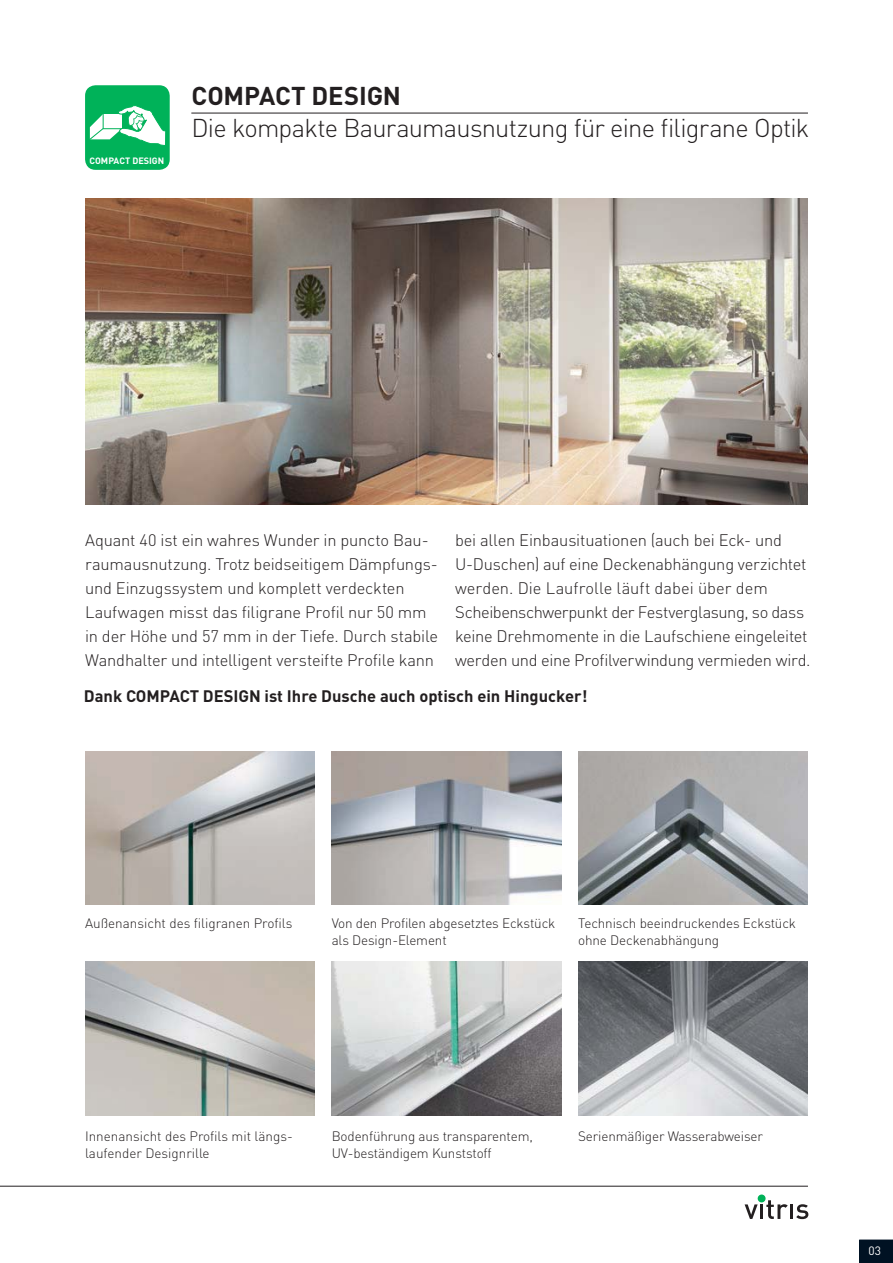
<style>
.page{position:relative;width:893px;height:1263px;background:#fff}
.page>*{position:absolute;margin:0;border:0;box-sizing:border-box;transform-origin:0 0}
.t1{font:300 25.5px "DIN Pro";letter-spacing:-.03em;color:#231f20}
.t2{font:700 25.5px "DIN Pro";letter-spacing:-.005em;color:#231f20}
.t3{font:300 16.5px/24px "DIN Pro";letter-spacing:-.01em;color:#231f20}
.t4{font:700 16.5px "DIN Pro";color:#231f20}
.t5{font:300 13.5px/16.5px "DIN Pro";letter-spacing:-.01em;color:#231f20}
.t6{font:12px "DIN Pro";color:#fff}
.t7{font:700 9.15px "DIN";color:#fff}
</style>
<div class="page">
<svg style="left:744px;top:1204px;width:13px;height:15px"></svg>
<hr style="left:760px;top:1204px;width:3px;height:15px;background:#231f20">
<svg style="left:766px;top:1200px;width:21px;height:19px"></svg>
<hr style="left:790px;top:1204px;width:3px;height:15px;background:#231f20">
<svg style="left:796px;top:1204px;width:12px;height:15px"></svg>
<div style="left:757px;top:1195px;width:8px;height:7px;background:#00b259;border-radius:50%"></div>
<svg style="left:859px;top:1240px;width:33px;height:23px"></svg>
<hr style="left:0;top:1186px;width:808px;height:1px;background:#231f20">
<hr style="left:191px;top:113px;width:617px;height:1px;background:#231f20">
<img style="left:85px;top:199px;width:723px;height:306px">
<div style="left:85px;top:85px;width:85px;height:85px;background:#00b259;border-radius:11px"></div>
<svg style="left:89px;top:105px;width:77px;height:41px"></svg>
<img style="left:85px;top:962px;width:230px;height:153px">
<img style="left:331px;top:962px;width:230px;height:153px">
<img style="left:578px;top:962px;width:229px;height:153px">
<img style="left:85px;top:751px;width:230px;height:154px">
<img style="left:578px;top:751px;width:229px;height:154px">
<img style="left:331px;top:751px;width:230px;height:154px">
<p class="t7" style="left:89px;top:157px;width:76px">COMPACT DESIGN</p>
<h1 class="t2" style="left:191px;top:86px;width:211px">COMPACT DESIGN</h1>
<h1 class="t1" style="left:191px;top:119px;width:619px">Die kompakte Bauraumausnutzung für eine filigrane Optik</h1>
<p class="t3" style="left:85px;top:530px;width:355px">Aquant 40 ist ein wahres Wunder in puncto Bau&shy;raumausnutzung. Trotz beidseitigem Dämpfungs&shy;und Einzugssystem und komplett verdeckten Laufwagen misst das filigrane Profil nur 50 mm in der Höhe und 57 mm in der Tiefe. Durch stabile Wandhalter und intelligent versteifte Profile kann</p>
<p class="t3" style="left:455px;top:530px;width:357px">bei allen Einbausituationen (auch bei Eck- und U-Duschen) auf eine Deckenabhängung verzichtet werden. Die Laufrolle läuft dabei über dem Scheibenschwerpunkt der Festverglasung, so dass keine Drehmomente in die Laufschiene eingeleitet werden und eine Profilverwindung vermieden wird.</p>
<p class="t4" style="left:84px;top:690px;width:505px">Dank COMPACT DESIGN ist Ihre Dusche auch optisch ein Hingucker!</p>
<p class="t5" style="left:85px;top:917px;width:209px">Außenansicht des filigranen Profils</p>
<p class="t5" style="left:331px;top:917px;width:225px">Von den Profilen abgesetztes Eckstück als Design-Element</p>
<p class="t5" style="left:578px;top:917px;width:219px">Technisch beeindruckendes Eckstück ohne Deckenabhängung</p>
<p class="t5" style="left:85px;top:1130px;width:209px">Innenansicht des Profils mit längs&shy;laufender Designrille</p>
<p class="t5" style="left:331px;top:1130px;width:203px">Bodenführung aus transparentem,<br>UV-beständigem Kunststoff</p>
<p class="t5" style="left:578px;top:1130px;width:186px">Serienmäßiger Wasserabweiser</p>
<p class="t6" style="left:868px;top:1244px;width:14px">03</p>
</div>
